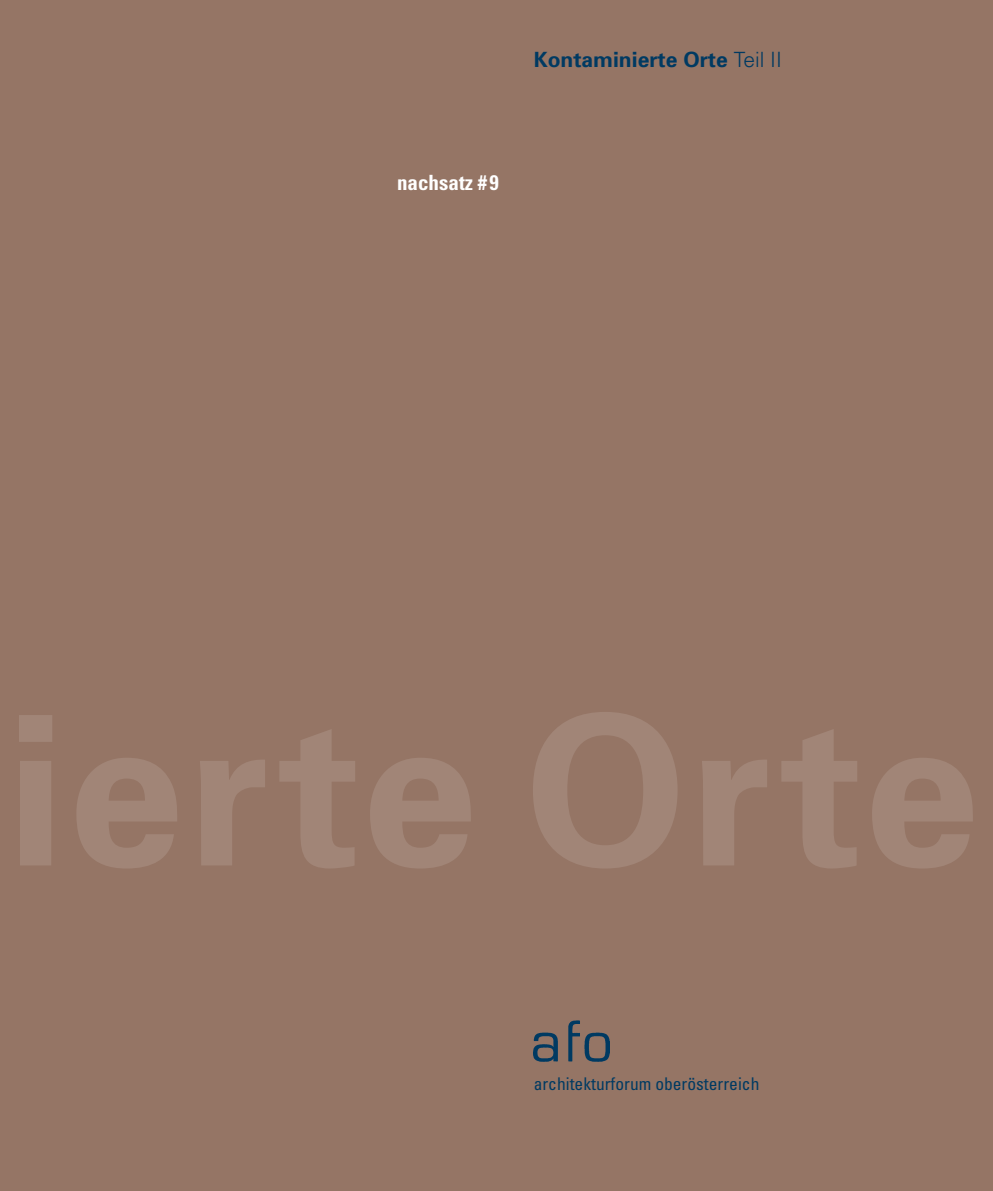
<style>
.page{position:relative;width:993px;height:1191px;background:#fff}
.page>*{position:absolute;margin:0;border:0;box-sizing:border-box;transform-origin:0 0}
.Titel_1{font:700 21px "Univers";color:#003a62}
.t1{font:700 condensed 21px "Univers";color:#fff}
.t2{font:condensed 17.5px "Univers";color:#003a62}
.s1{font-weight:300}
</style>
<div class="page">
<div style="left:0;top:0;width:992px;height:1191px;background:#957565"></div>
<img style="left:533px;top:1016px;width:76px;height:51px">
<p class="Titel_1" style="left:533px;top:46px;width:250px">Kontaminierte Orte <span class="s1">Teil II</span></p>
<p class="t1" style="left:397px;top:170px;width:103px">nachsatz # 9</p>
<p class="t2" style="left:533px;top:1073px;width:227px">architekturforum oberösterreich</p>
</div>
